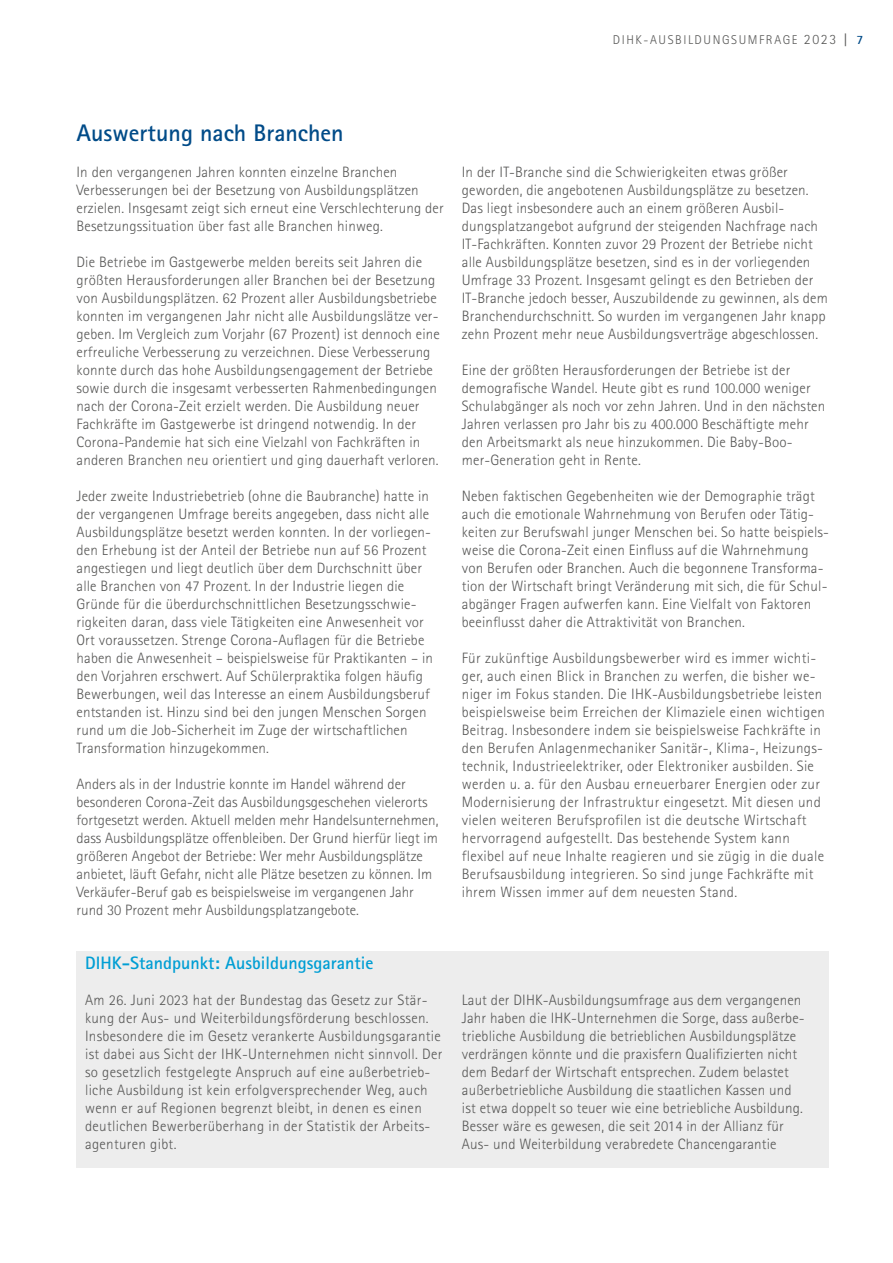
<style>
.page{position:relative;width:893px;height:1263px;background:#fff}
.page>*{position:absolute;margin:0;border:0;box-sizing:border-box;transform-origin:0 0}
.H2-04_Subhead{font:700 24px "Rotis Sans Serif Pro";color:#004b88}
.P-04_Subhead_SKY{font:700 18px "Rotis Sans Serif Pro";color:#009ed4}
.P-01_Copy_Abstand{font:300 15px/18px "Rotis Sans Serif Pro";letter-spacing:.01em;color:#575756}
.t1{font:300 12.75px "Rotis Sans Serif Pro";letter-spacing:.125em;color:#575756}
.s1{font-size:14.25px}
.s2{font-family:"Frutiger 57";font-weight:400;font-stretch:condensed}
.s3{font-weight:700;color:#004b88}
</style>
<div class="page">
<div style="left:77px;top:951px;width:752px;height:216px;background:#ededed"></div>
<p class="t1" style="left:613px;top:32px;width:252px">DIHK-AUSBILDUNGSUMFRAGE <span class="s1">2023</span> <span class="s2">|</span> <span class="s3">7</span></p>
<h2 class="H2-04_Subhead" style="left:77px;top:118px;width:269px">Auswertung nach Branchen</h2>
<p class="P-01_Copy_Abstand" style="left:77px;top:163px;width:369px">In den vergangenen Jahren konnten einzelne Branchen Verbesserungen bei der Besetzung von Ausbildungsplätzen erzielen. Insgesamt zeigt sich erneut eine Verschlechterung der Besetzungssituation über fast alle Branchen hinweg.</p>
<p class="P-01_Copy_Abstand" style="left:77px;top:253px;width:365px">Die Betriebe im Gastgewerbe melden bereits seit Jahren die größten Herausforderungen aller Branchen bei der Besetzung von Ausbildungsplätzen. 62 Prozent aller Ausbildungsbetriebe konnten im vergangenen Jahr nicht alle Ausbildungslätze ver&shy;geben. Im Vergleich zum Vorjahr (67 Prozent) ist dennoch eine erfreuliche Verbesserung zu verzeichnen. Diese Verbesserung konnte durch das hohe Ausbildungsengagement der Betriebe sowie durch die insgesamt verbesserten Rahmenbedingungen nach der Corona-Zeit erzielt werden. Die Ausbildung neuer Fachkräfte im Gastgewerbe ist dringend notwendig. In der Corona-Pandemie hat sich eine Vielzahl von Fachkräften in anderen Branchen neu orientiert und ging dauerhaft verloren.</p>
<p class="P-01_Copy_Abstand" style="left:77px;top:487px;width:358px">Jeder zweite Industriebetrieb (ohne die Baubranche) hatte in der vergangenen Umfrage bereits angegeben, dass nicht alle Ausbildungsplätze besetzt werden konnten. In der vorliegen&shy;den Erhebung ist der Anteil der Betriebe nun auf 56 Prozent angestiegen und liegt deutlich über dem Durchschnitt über alle Branchen von 47 Prozent. In der Industrie liegen die Gründe für die überdurchschnittlichen Besetzungsschwie&shy;rigkeiten daran, dass viele Tätigkeiten eine Anwesenheit vor Ort voraussetzen. Strenge Corona-Auflagen für die Betriebe haben die Anwesenheit – beispielsweise für Praktikanten – in den Vorjahren erschwert. Auf Schülerpraktika folgen häufig Bewerbungen, weil das Interesse an einem Ausbildungsberuf entstanden ist. Hinzu sind bei den jungen Menschen Sorgen rund um die Job-Sicherheit im Zuge der wirtschaftlichen Transformation hinzugekommen.</p>
<p class="P-01_Copy_Abstand" style="left:77px;top:775px;width:363px">Anders als in der Industrie konnte im Handel während der besonderen Corona-Zeit das Ausbildungsgeschehen vielerorts fortgesetzt werden. Aktuell melden mehr Handelsunternehmen, dass Ausbildungsplätze offenbleiben. Der Grund hierfür liegt im größeren Angebot der Betriebe: Wer mehr Ausbildungsplätze anbietet, läuft Gefahr, nicht alle Plätze besetzen zu können. Im Verkäufer-Beruf gab es beispielsweise im vergangenen Jahr rund 30 Prozent mehr Ausbildungsplatzangebote.</p>
<p class="P-01_Copy_Abstand" style="left:462px;top:163px;width:368px">In der IT-Branche sind die Schwierigkeiten etwas größer geworden, die angebotenen Ausbildungsplätze zu besetzen.<br>Das liegt insbesondere auch an einem größeren Ausbil&shy;dungsplatzangebot aufgrund der steigenden Nachfrage nach IT-Fachkräften. Konnten zuvor 29 Prozent der Betriebe nicht alle Ausbildungsplätze besetzen, sind es in der vorliegenden Umfrage 33 Prozent. Insgesamt gelingt es den Betrieben der IT-Branche jedoch besser, Auszubildende zu gewinnen, als dem Branchendurchschnitt. So wurden im vergangenen Jahr knapp zehn Prozent mehr neue Ausbildungsverträge abgeschlossen.</p>
<p class="P-01_Copy_Abstand" style="left:462px;top:361px;width:365px">Eine der größten Herausforderungen der Betriebe ist der demografische Wandel. Heute gibt es rund 100.000 weniger Schulabgänger als noch vor zehn Jahren. Und in den nächsten Jahren verlassen pro Jahr bis zu 400.000 Beschäftigte mehr den Arbeitsmarkt als neue hinzukommen. Die Baby-Boo&shy;mer-Generation geht in Rente.</p>
<p class="P-01_Copy_Abstand" style="left:462px;top:487px;width:369px">Neben faktischen Gegebenheiten wie der Demographie trägt auch die emotionale Wahrnehmung von Berufen oder Tätig&shy;keiten zur Berufswahl junger Menschen bei. So hatte beispiels&shy;weise die Corona-Zeit einen Einfluss auf die Wahrnehmung von Berufen oder Branchen. Auch die begonnene Transforma&shy;tion der Wirtschaft bringt Veränderung mit sich, die für Schul&shy;abgänger Fragen aufwerfen kann. Eine Vielfalt von Faktoren beeinflusst daher die Attraktivität von Branchen.</p>
<p class="P-01_Copy_Abstand" style="left:462px;top:649px;width:364px">Für zukünftige Ausbildungsbewerber wird es immer wichti&shy;ger, auch einen Blick in Branchen zu werfen, die bisher we&shy;niger im Fokus standen. Die IHK-Ausbildungsbetriebe leisten beispielsweise beim Erreichen der Klimaziele einen wichtigen Beitrag. Insbesondere indem sie beispielsweise Fachkräfte in den Berufen Anlagenmechaniker Sanitär-, Klima-, Heizungs&shy;technik, Industrieelektriker, oder Elektroniker ausbilden. Sie werden u. a. für den Ausbau erneuerbarer Energien oder zur Modernisierung der Infrastruktur eingesetzt. Mit diesen und vielen weiteren Berufsprofilen ist die deutsche Wirtschaft hervorragend aufgestellt. Das bestehende System kann flexibel auf neue Inhalte reagieren und sie zügig in die duale Berufsausbildung integrieren. So sind junge Fachkräfte mit ihrem Wissen immer auf dem neuesten Stand.</p>
<p class="P-04_Subhead_SKY" style="left:85px;top:952px;width:290px">DIHK-Standpunkt: Ausbildungsgarantie</p>
<p class="P-01_Copy_Abstand" style="left:85px;top:991px;width:359px">Am 26. Juni 2023 hat der Bundestag das Gesetz zur Stär&shy;kung der Aus- und Weiterbildungsförderung beschlossen.<br>Insbesondere die im Gesetz verankerte Ausbildungsgarantie ist dabei aus Sicht der IHK-Unternehmen nicht sinnvoll. Der so gesetzlich festgelegte Anspruch auf eine außerbetrieb&shy;liche Ausbildung ist kein erfolgversprechender Weg, auch wenn er auf Regionen begrenzt bleibt, in denen es einen deutlichen Bewerberüberhang in der Statistik der Arbeits&shy;agenturen gibt.</p>
<p class="P-01_Copy_Abstand" style="left:462px;top:991px;width:344px">Laut der DIHK-Ausbildungsumfrage aus dem vergangenen Jahr haben die IHK-Unternehmen die Sorge, dass außerbe&shy;triebliche Ausbildung die betrieblichen Ausbildungsplätze verdrängen könnte und die praxisfern Qualifizierten nicht dem Bedarf der Wirtschaft entsprechen. Zudem belastet außerbetriebliche Ausbildung die staatlichen Kassen und ist etwa doppelt so teuer wie eine betriebliche Ausbildung.<br>Besser wäre es gewesen, die seit 2014 in der Allianz für Aus- und Weiterbildung verabredete Chancengarantie</p>
</div>
